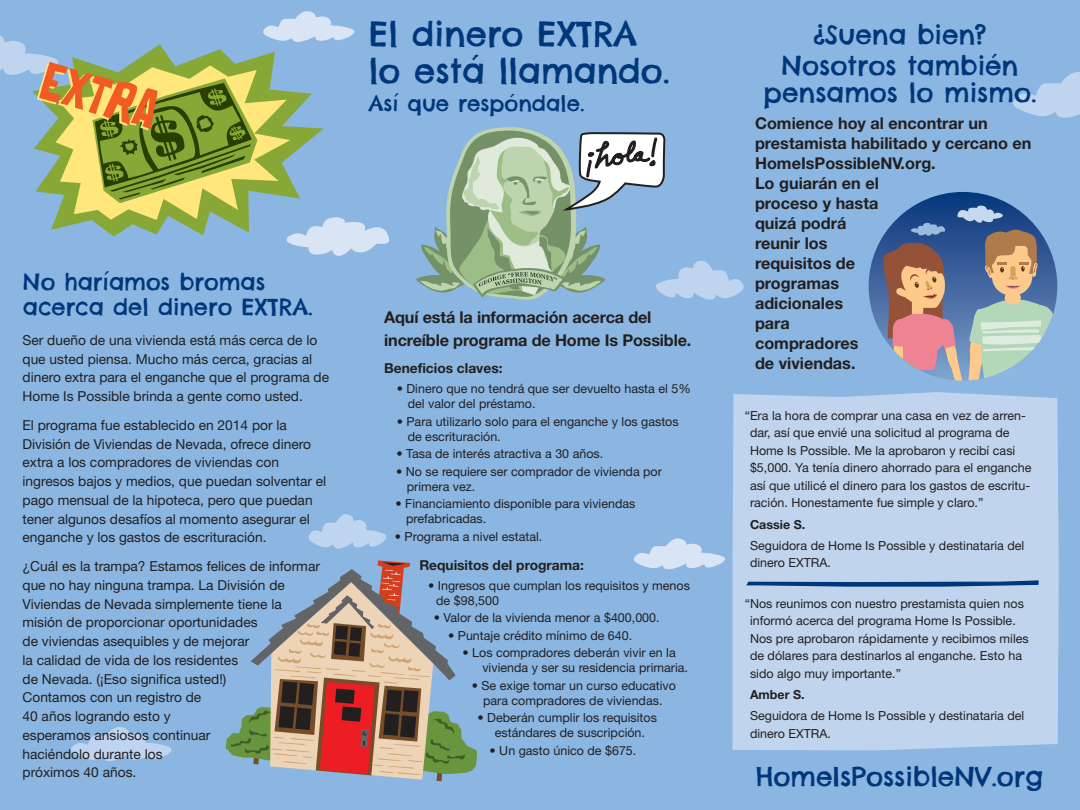
<style>
.page{position:relative;width:1080px;height:810px;background:#8ab6e1}
.page>*{position:absolute;margin:0;border:0;box-sizing:border-box;transform-origin:0 0}
.t1{font:33.75px/36.2px "Chelsea Market";color:#00377b}
.t2{font:26.25px/31.2px "Chelsea Market";color:#00377b;text-align:center}
.t3{font:22.5px/25px "Chelsea Market";color:#00377b}
.t4{font:21.25px "Chelsea Market";color:#00377b}
.t5{font:700 16.25px/20px "Helvetica Neue";color:#231f20}
.t6{font:13.75px/18.8px "Helvetica Neue";color:#231f20}
.t7{font:700 13.75px "Helvetica Neue";color:#231f20}
.t8{font:12.5px/17.5px "Helvetica Neue";color:#231f20}
.t9{font:700 12.5px "Helvetica Neue";color:#231f20}
</style>
<div class="page">
<svg style="left:1013px;top:72px;width:67px;height:46px"></svg>
<svg style="left:71px;top:727px;width:101px;height:34px"></svg>
<svg style="left:634px;top:538px;width:91px;height:32px"></svg>
<svg style="left:308px;top:514px;width:79px;height:35px"></svg>
<svg style="left:286px;top:217px;width:104px;height:39px"></svg>
<div style="left:733px;top:392px;width:326px;height:358px;background:#c0d5ed"></div>
<svg style="left:746px;top:580px;width:293px;height:7px;background:#4771a5"></svg>
<svg style="left:226px;top:560px;width:251px;height:221px"></svg>
<svg style="left:869px;top:192px;width:188px;height:189px;background:#275290"></svg>
<svg style="left:882px;top:205px;width:175px;height:176px;background:#8d8f9d"></svg>
<svg style="left:416px;top:127px;width:328px;height:173px"></svg>
<svg style="left:51px;top:217px;width:273px;height:19px"></svg>
<svg style="left:55px;top:203px;width:235px;height:17px"></svg>
<svg style="left:0;top:11px;width:355px;height:192px"></svg>
<h1 class="t1" style="left:369px;top:16px;width:303px">El dinero EXTRA lo está llamando.</h1>
<h3 class="t4" style="left:369px;top:90px;width:217px">Así que respóndale.</h3>
<h3 class="t3" style="left:23px;top:269px;width:292px">No haríamos bromas acerca del dinero EXTRA.</h3>
<p class="t6" style="left:23px;top:330px;width:308px">Ser dueño de una vivienda está más cerca de lo que usted piensa. Mucho más cerca, gracias al dinero extra para el enganche que el programa de Home Is Possible brinda a gente como usted.</p>
<p class="t6" style="left:23px;top:415px;width:305px">El programa fue establecido en 2014 por la División de Viviendas de Nevada, ofrece dinero extra a los compradores de viviendas con ingresos bajos y medios, que puedan solventar el pago mensual de la hipoteca, pero que puedan tener algunos desafíos al momento asegurar el enganche y los gastos de escrituración.</p>
<p class="t6" style="left:23px;top:557px;width:299px">¿Cuál es la trampa? Estamos felices de informar que no hay ninguna trampa. La División de Viviendas de Nevada simplemente tiene la misión de proporcionar oportunidades<br>de viviendas asequibles y de mejorar<br>la calidad de vida de los residentes<br>de Nevada. (¡Eso significa usted!)<br>Contamos con un registro de<br>40 años logrando esto y<br>esperamos ansiosos continuar<br>haciéndolo durante los<br>próximos 40 años.</p>
<h3 class="t5" style="left:384px;top:306px;width:309px;line-height:22.5px">Aquí está la información acerca del increíble programa de Home Is Possible.</h3>
<p class="t7" style="left:384px;top:360px;width:120px">Beneficios claves:</p>
<p class="t8" style="left:408px;top:381px;width:285px;line-height:15px;text-indent:-11px">• Dinero que no tendrá que ser devuelto hasta el 5% del valor del préstamo.</p>
<p class="t8" style="left:408px;top:414px;width:273px;line-height:15px;text-indent:-11px">• Para utilizarlo solo para el enganche y los gastos de escrituración.</p>
<p class="t8" style="left:397px;top:445px;width:208px">• Tasa de interés atractiva a 30 años.</p>
<p class="t8" style="left:407px;top:464px;width:257px;line-height:15px;text-indent:-11px">• No se requiere ser comprador de vivienda por primera vez.</p>
<p class="t8" style="left:406px;top:496px;width:231px;line-height:15px;text-indent:-11px">• Financiamiento disponible para viviendas prefabricadas.</p>
<p class="t8" style="left:395px;top:527px;width:149px">• Programa a nivel estatal.</p>
<p class="t7" style="left:419px;top:556px;width:166px">Requisitos del programa:</p>
<p class="t8" style="left:436px;top:577px;width:255px;line-height:15px;text-indent:-8px">• Ingresos que cumplan los requisitos y menos de $98,500</p>
<p class="t8" style="left:434px;top:609px;width:227px">• Valor de la vivienda menor a $400,000.</p>
<p class="t8" style="left:448px;top:626px;width:186px">• Puntaje crédito mínimo de 640.</p>
<p class="t8" style="left:482px;top:645px;width:207px;line-height:15px;text-indent:-20px">• Los compradores deberán vivir en la vivienda y ser su residencia primaria.</p>
<p class="t8" style="left:472px;top:677px;width:206px;line-height:15px;text-align:center">• Se exige tomar un curso educativo para compradores de viviendas.</p>
<p class="t8" style="left:478px;top:710px;width:181px;line-height:15px;text-align:center">• Deberán cumplir los requisitos estándares de suscripción.</p>
<p class="t8" style="left:490px;top:741px;width:148px">• Un gasto único de $675.</p>
<h2 class="t2" style="left:782px;top:18px;width:238px">¿Suena bien?<br>Nosotros también</h2>
<h2 class="t2" style="left:764px;top:77px;width:274px">pensamos lo mismo.</h2>
<h3 class="t5" style="left:755px;top:113px;width:278px">Comience hoy al encontrar un prestamista habilitado y cercano en<br>HomeIsPossibleNV.org.<br>Lo guiarán en el<br>proceso y hasta<br>quizá podrá<br>reunir los<br>requisitos de<br>programas<br>adicionales<br>para<br>compradores<br>de viviendas.</h3>
<p class="t8" style="left:750px;top:406px;width:283px;text-indent:-5px">“Era la hora de comprar una casa en vez de arren&shy;dar, así que envié una solicitud al programa de Home Is Possible. Me la aprobaron y recibí casi $5,000. Ya tenía dinero ahorrado para el enganche así que utilicé el dinero para los gastos de escritu&shy;ración. Honestamente fue simple y claro.”</p>
<p class="t9" style="left:750px;top:516px;width:57px">Cassie S.</p>
<p class="t8" style="left:750px;top:536px;width:276px">Seguidora de Home Is Possible y destinataria del dinero EXTRA.</p>
<p class="t8" style="left:750px;top:594px;width:280px;text-indent:-5px">“Nos reunimos con nuestro prestamista quien nos informó acerca del programa Home Is Possible.<br>Nos pre aprobaron rápidamente y recibimos miles de dólares para destinarlos al enganche. Esto ha sido algo muy importante.”</p>
<p class="t9" style="left:750px;top:687px;width:56px">Amber S.</p>
<p class="t8" style="left:750px;top:707px;width:276px">Seguidora de Home Is Possible y destinataria del dinero EXTRA.</p>
<h2 class="t2" style="left:756px;top:761px;width:289px">HomeIsPossibleNV.org</h2>
</div>
